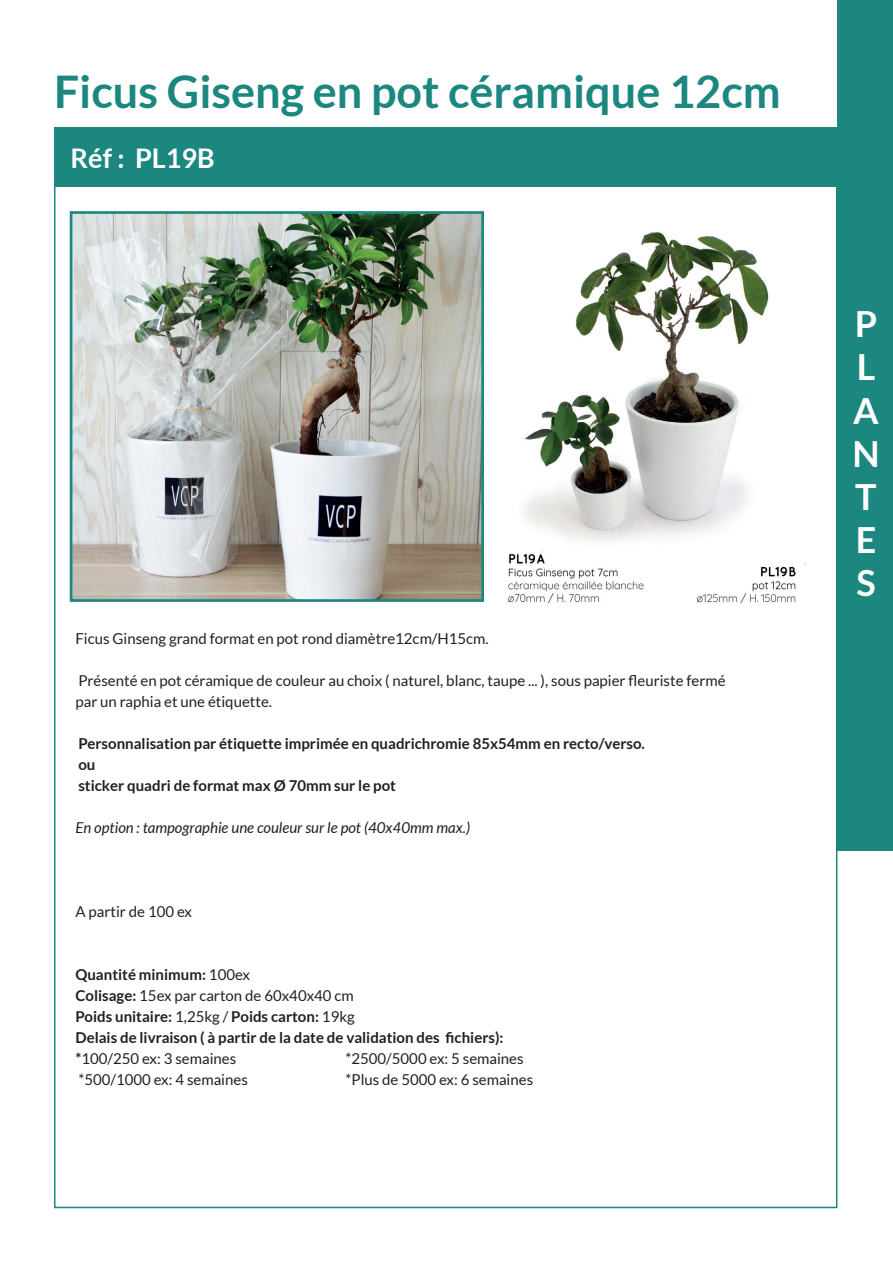
<style>
.page{position:relative;width:893px;height:1263px;background:#fff}
.page>*{position:absolute;margin:0;border:0;box-sizing:border-box;transform-origin:0 0}
.t1{font:700 45px "Lato";color:#1b877f}
.t2{font:700 36px/43.2px "Lato";color:#fff;text-align:justify}
.t3{font:700 27px "Lato";color:#fff}
.t4{font:700 15px/21px "Lato";color:#231f20}
.t5{font:15px/21px "Lato";color:#231f20}
.t6{font:italic 15px "Lato";color:#231f20}
.s1{font-weight:400}
</style>
<div class="page">
<div style="left:54px;top:128px;width:784px;height:59px;background:#1b877f"></div>
<div style="left:837px;top:0;width:56px;height:850px;background:#1b877f"></div>
<img style="left:74px;top:215px;width:406px;height:383px">
<div style="left:70px;top:211px;width:414px;height:391px;border:3px solid #1b877f"></div>
<img style="left:508px;top:232px;width:298px;height:372px">
<h1 class="t1" style="left:54px;top:66px;width:728px">Ficus Giseng en pot céramique 12cm</h1>
<h3 class="t3" style="left:71px;top:143px;width:146px">Réf : PL19B</h3>
<p class="t5" style="left:75px;top:627px;width:415px">Ficus Ginseng grand format en pot rond diamètre12cm/H15cm.</p>
<p class="t5" style="left:75px;top:669px;width:652px">Présenté en pot céramique de couleur au choix ( naturel, blanc, taupe ... ), sous papier fleuriste fermé par un raphia et une étiquette.</p>
<p class="t4" style="left:78px;top:732px;width:568px">Personnalisation par étiquette imprimée en quadrichromie 85x54mm en recto/verso. ou<br>sticker quadri de format max Ø 70mm sur le pot</p>
<p class="t6" style="left:75px;top:819px;width:396px">En option : tampographie une couleur sur le pot (40x40mm max.)</p>
<p class="t5" style="left:75px;top:900px;width:118px">A partir de 100 ex</p>
<p class="t4" style="left:75px;top:963px;width:430px">Quantité minimum: <span class="s1">100ex<br></span>Colisage: <span class="s1">15ex par carton de 60x40x40 cm<br></span>Poids unitaire: <span class="s1">1,25kg /</span> Poids carton: <span class="s1">19kg<br></span>Delais de livraison ( à partir de la date de validation des fichiers): *<span class="s1">100/250 ex: 3 semaines</span></p>
<p class="t5" style="left:345px;top:1047px;width:180px">*2500/5000 ex: 5 semaines</p>
<p class="t5" style="left:78px;top:1068px;width:171px">*500/1000 ex: 4 semaines</p>
<p class="t5" style="left:345px;top:1068px;width:189px">*Plus de 5000 ex: 6 semaines</p>
<h2 class="t2" style="left:852px;top:302px;width:29px">P L A N T E S</h2>
</div>
